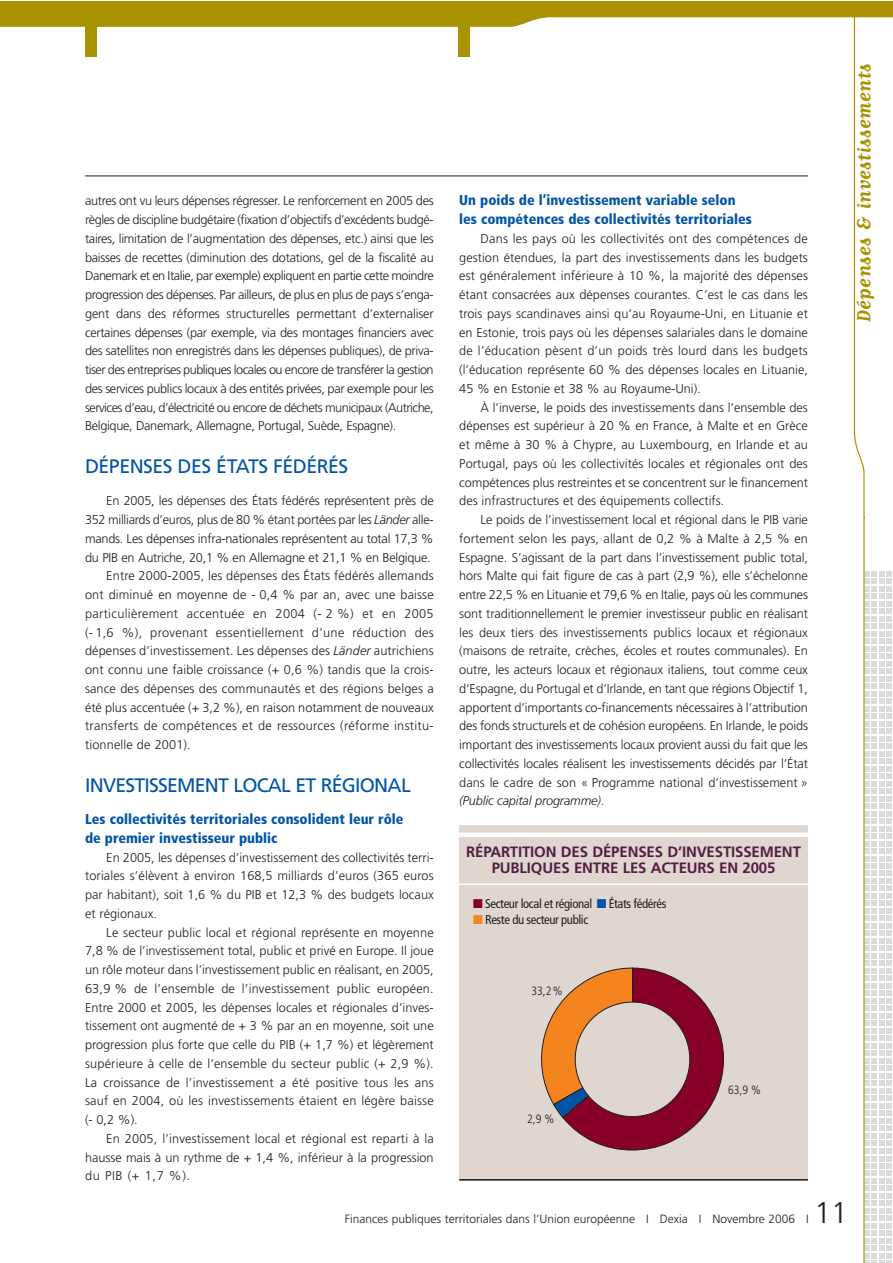
<style>
.page{position:relative;width:893px;height:1263px;background:#fff}
.page>*{position:absolute;margin:0;border:0;box-sizing:border-box;transform-origin:0 0}
.t1{font:300 30px "Frutiger";color:#231f20}
.t2{font:700 22.5px "Matrix Script";letter-spacing:.025em;color:#a99200}
.t3{font:19.5px "Frutiger";letter-spacing:-.04em;color:#0054a6}
.t4{font:700 15px/16.5px "Frutiger";letter-spacing:-.01em;color:#531f42;text-align:center}
.t5{font:900 condensed 14.25px/18.8px "Frutiger";color:#0054a6}
.t6{font:300 12.75px/18.8px "Frutiger";color:#231f20;text-align:justify}
.t7{font:300 12.75px "Frutiger";letter-spacing:-.02em;color:#231f20}
.t8{font:300 12.75px "Frutiger";letter-spacing:.025em;color:#231f20}
.t9{font:condensed 12.75px "Frutiger";letter-spacing:-.03em;color:#231f20}
.t10{font:300 12px "Frutiger";color:#231f20}
.t11{font:300 condensed 12px "Frutiger";color:#231f20}
.s1{font-style:italic}
.s2{color:#870027}
.s3{color:#0054a6}
.s4{color:#f5841f}
</style>
<div class="page">
<hr style="left:85px;top:176px;width:723px;height:1px;background:#231f20">
<svg style="left:854px;top:27px;width:38px;height:1236px"></svg>
<svg style="left:0;top:1px;width:892px;height:26px;background:#b6a328"></svg>
<div style="left:85px;top:1px;width:12px;height:56px;background:#a99200"></div>
<div style="left:459px;top:1px;width:11px;height:56px;background:#a99200"></div>
<div style="left:459px;top:824px;width:349px;height:356px;background:#dfd6d0"></div>
<svg style="left:541px;top:967px;width:183px;height:184px"></svg>
<div style="left:575px;top:1002px;width:115px;height:114px;background:#dfd6d0;border-radius:50%"></div>
<div style="left:459px;top:832px;width:349px;height:5px;background:#fff"></div>
<hr style="left:459px;top:1179px;width:349px;height:1px;background:#231f20">
<hr style="left:459px;top:883px;width:349px;height:2px;background:#fff">
<p class="t6" style="left:85px;top:193px;width:350px">autres ont vu leurs dépenses régresser. Le renforcement en 2005 des règles de discipline budgétaire (fixation d’objectifs d’excédents budgé&shy;taires, limitation de l’augmentation des dépenses, etc.) ainsi que les baisses de recettes (diminution des dotations, gel de la fiscalité au Danemark et en Italie, par exemple) expliquent en partie cette moindre progression des dépenses. Par ailleurs, de plus en plus de pays s’enga&shy;gent dans des réformes structurelles permettant d’externaliser certaines dépenses (par exemple, via des montages financiers avec des satellites non enregistrés dans les dépenses publiques), de priva&shy;tiser des entreprises publiques locales ou encore de transférer la gestion des services publics locaux à des entités privées, par exemple pour les services d’eau, d’électricité ou encore de déchets municipaux (Autriche, Belgique, Danemark, Allemagne, Portugal, Suède, Espagne).</p>
<h3 class="t3" style="left:85px;top:458px;width:265px">DÉPENSES DES ÉTATS FÉDÉRÉS</h3>
<p class="t7" style="left:106px;top:496px;width:329px">En 2005, les dépenses des États fédérés représentent près de</p>
<p class="t7" style="left:85px;top:515px;width:350px">352 milliards d’euros, plus de 80 % étant portées par les <span class="s1">Länder</span> alle-</p>
<p class="t7" style="left:85px;top:533px;width:350px">mands. Les dépenses infra-nationales représentent au total 17,3 %</p>
<p class="t7" style="left:85px;top:552px;width:347px">du PIB en Autriche, 20,1 % en Allemagne et 21,1 % en Belgique.</p>
<p class="t6" style="left:106px;top:568px;width:329px">Entre 2000-2005, les dépenses des États fédérés allemands</p>
<p class="t6" style="left:85px;top:586px;width:350px">ont diminué en moyenne de - 0,4 % par an, avec une baisse</p>
<p class="t8" style="left:85px;top:608px;width:350px">particulièrement accentuée en 2004 (- 2 %) et en 2005</p>
<p class="t8" style="left:85px;top:627px;width:350px">(- 1,6 %), provenant essentiellement d’une réduction des</p>
<p class="t6" style="left:85px;top:643px;width:350px">dépenses d’investissement. Les dépenses des <span class="s1">Länder</span> autrichiens</p>
<p class="t6" style="left:85px;top:661px;width:350px">ont connu une faible croissance (+ 0,6 %) tandis que la crois-</p>
<p class="t6" style="left:85px;top:680px;width:350px">sance des dépenses des communautés et des régions belges a</p>
<p class="t6" style="left:85px;top:699px;width:350px">été plus accentuée (+ 3,2 %), en raison notamment de nouveaux</p>
<p class="t8" style="left:85px;top:721px;width:350px">transferts de compétences et de ressources (réforme institu-</p>
<p class="t6" style="left:85px;top:736px;width:107px">tionnelle de 2001).</p>
<h3 class="t3" style="left:85px;top:777px;width:327px">INVESTISSEMENT LOCAL ET RÉGIONAL</h3>
<p class="t5" style="left:85px;top:811px;width:320px">Les collectivités territoriales consolident leur rôle de premier investisseur public</p>
<p class="t6" style="left:85px;top:849px;width:350px;text-indent:21px">En 2005, les dépenses d’investissement des collectivités terri&shy;toriales s’élèvent à environ 168,5 milliards d’euros (365 euros par habitant), soit 1,6 % du PIB et 12,3 % des budgets locaux et régionaux.</p>
<p class="t6" style="left:85px;top:924px;width:350px;text-indent:21px">Le secteur public local et régional représente en moyenne 7,8 % de l’investissement total, public et privé en Europe. Il joue un rôle moteur dans l’investissement public en réalisant, en 2005, 63,9 % de l’ensemble de l’investissement public européen.<br>Entre 2000 et 2005, les dépenses locales et régionales d’inves&shy;tissement ont augmenté de + 3 % par an en moyenne, soit une progression plus forte que celle du PIB (+ 1,7 %) et légèrement supérieure à celle de l’ensemble du secteur public (+ 2,9 %).<br>La croissance de l’investissement a été positive tous les ans sauf en 2004, où les investissements étaient en légère baisse (- 0,2 %).</p>
<p class="t6" style="left:85px;top:1130px;width:350px;text-indent:21px">En 2005, l’investissement local et régional est reparti à la hausse mais à un rythme de + 1,4 %, inférieur à la progression du PIB (+ 1,7 %).</p>
<p class="t5" style="left:459px;top:192px;width:294px">Un poids de l’investissement variable selon les compétences des collectivités territoriales</p>
<p class="t6" style="left:459px;top:230px;width:350px;text-indent:21px">Dans les pays où les collectivités ont des compétences de gestion étendues, la part des investissements dans les budgets est généralement inférieure à 10 %, la majorité des dépenses étant consacrées aux dépenses courantes. C’est le cas dans les trois pays scandinaves ainsi qu’au Royaume-Uni, en Lituanie et en Estonie, trois pays où les dépenses salariales dans le domaine de l’éducation pèsent d’un poids très lourd dans les budgets (l’éducation représente 60 % des dépenses locales en Lituanie, 45 % en Estonie et 38 % au Royaume-Uni).</p>
<p class="t6" style="left:459px;top:399px;width:350px;text-indent:21px">À l’inverse, le poids des investissements dans l’ensemble des dépenses est supérieur à 20 % en France, à Malte et en Grèce et même à 30 % à Chypre, au Luxembourg, en Irlande et au Portugal, pays où les collectivités locales et régionales ont des compétences plus restreintes et se concentrent sur le financement des infrastructures et des équipements collectifs.</p>
<p class="t6" style="left:459px;top:511px;width:350px;text-indent:21px">Le poids de l’investissement local et régional dans le PIB varie fortement selon les pays, allant de 0,2 % à Malte à 2,5 % en Espagne. S’agissant de la part dans l’investissement public total, hors Malte qui fait figure de cas à part (2,9 %), elle s’échelonne entre 22,5 % en Lituanie et 79,6 % en Italie, pays où les communes sont traditionnellement le premier investisseur public en réalisant les deux tiers des investissements publics locaux et régionaux (maisons de retraite, crèches, écoles et routes communales). En outre, les acteurs locaux et régionaux italiens, tout comme ceux d’Espagne, du Portugal et d’Irlande, en tant que régions Objectif 1, apportent d’importants co-financements nécessaires à l’attribution des fonds structurels et de cohésion européens. En Irlande, le poids important des investissements locaux provient aussi du fait que les collectivités locales réalisent les investissements décidés par l’État dans le cadre de son « Programme national d’investissement » <span class="s1">(Public capital programme)</span>.</p>
<p class="t4" style="left:466px;top:844px;width:336px">RÉPARTITION DES DÉPENSES D’INVESTISSEMENT<br>PUBLIQUES ENTRE LES ACTEURS EN 2005</p>
<p class="t9" style="left:473px;top:898px;width:195px"><span class="s2">■</span> Secteur local et régional <span class="s3">■</span> États fédérés</p>
<p class="t9" style="left:473px;top:914px;width:117px"><span class="s4">■</span> Reste du secteur public</p>
<p class="t11" style="left:531px;top:986px;width:33px">33,2 %</p>
<p class="t11" style="left:527px;top:1114px;width:29px">2,9 %</p>
<p class="t11" style="left:728px;top:1085px;width:34px">63,9 %</p>
<p class="t10" style="left:345px;top:1214px;width:465px">Finances publiques territoriales dans l’Union européenne I Dexia I Novembre 2006 I</p>
<h1 class="t1" style="left:815px;top:1200px;width:35px">11</h1>
<h2 class="t2" style="left:857px;top:322px;width:260px;rotate:-90deg">Dépenses &amp; investissements</h2>
</div>
